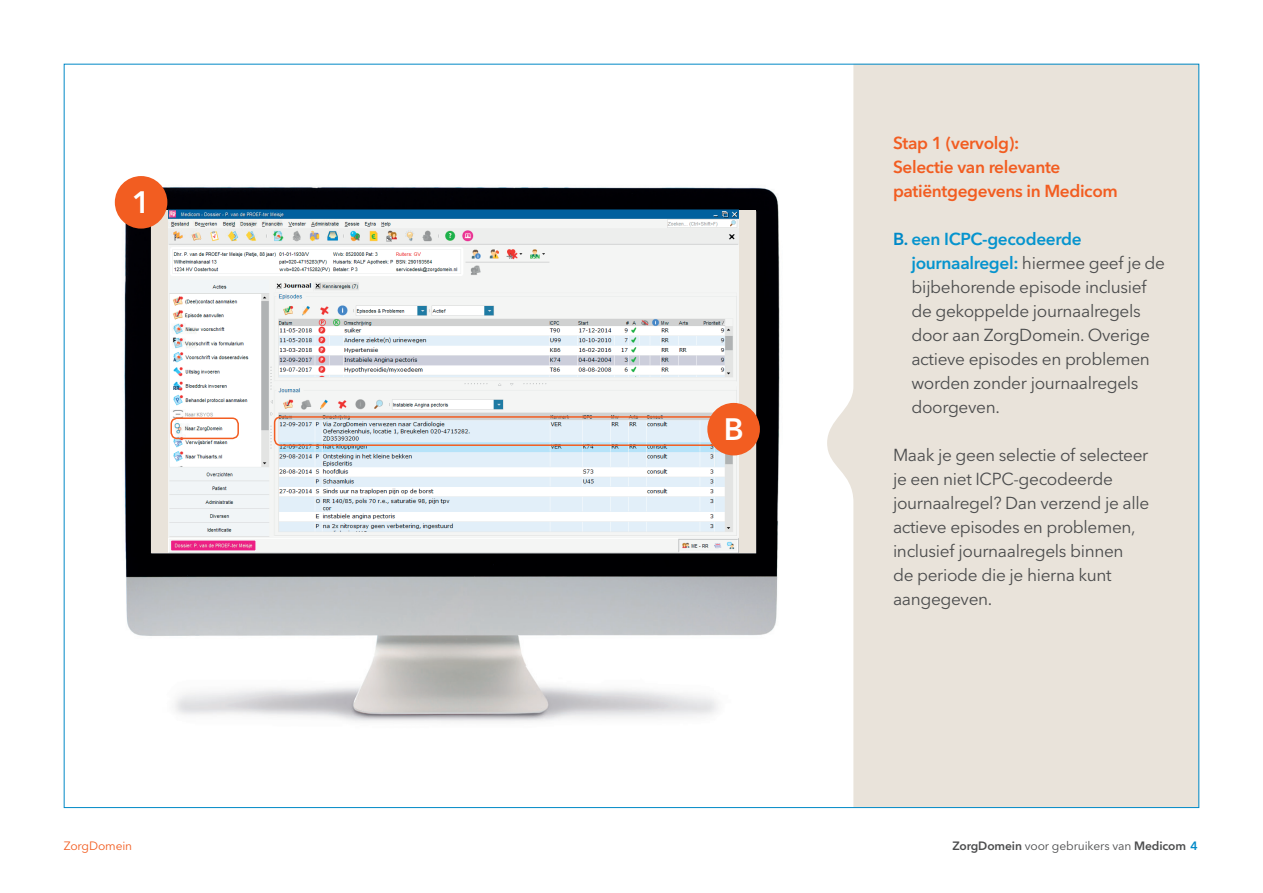
<style>
.page{position:relative;width:1263px;height:893px;background:#fff}
.page>*{position:absolute;margin:0;border:0;box-sizing:border-box;transform-origin:0 0}
.t1{font:600 30.75px "Avenir Next LT Pro";color:#fff}
.t2{font:17.25px/24px "Avenir Next LT Pro";letter-spacing:-.02em;color:#4b4c4d}
.t3{font:600 17.25px/24px "Avenir Next LT Pro";letter-spacing:-.02em;color:#f25d21}
.t4{font:600 12px "Avenir Next LT Pro";letter-spacing:-.01em;color:#4b4c4d}
.t5{font:12px "Avenir Next LT Pro";letter-spacing:-.01em;color:#f25d21}
.s1{font-weight:600;color:#0089c7}
.s2{font-weight:600;color:#0694ce}
.s3{font-weight:400}
.s4{color:#0089c7}
</style>
<div class="page">
<svg style="left:827px;top:66px;width:370px;height:740px;background:#eae4dc"></svg>
<img style="left:115px;top:178px;width:665px;height:544px">
<div style="left:151px;top:210px;width:605px;height:343px;background:#e9e3da"></div>
<img style="left:168px;top:210px;width:570px;height:343px">
<div style="left:170px;top:417px;width:69px;height:22px;border:2px solid #f25d21;border-radius:6px"></div>
<div style="left:115px;top:176px;width:52px;height:53px;background:#f25d21;border-radius:50%"></div>
<div style="left:274px;top:416px;width:454px;height:30px;border:2px solid #f25d21;border-radius:6px"></div>
<div style="left:707px;top:403px;width:53px;height:52px;background:#f25d21;border-radius:50%"></div>
<h1 class="t1" style="left:132px;top:184px;width:20px">1</h1>
<h1 class="t1" style="left:724px;top:411px;width:21px">B</h1>
<p class="t3" style="left:893px;top:131px;width:226px">Stap 1 (vervolg):<br>Selectie van relevante patiëntgegevens in Medicom</p>
<p class="t2" style="left:911px;top:227px;width:255px;text-indent:-18px"><span class="s1">B.</span> <span class="s2">een ICPC-gecodeerde journaalregel:</span> hiermee geef je de bĳbehorende episode inclusief de gekoppelde journaalregels door aan ZorgDomein. Overige actieve episodes en problemen worden zonder journaalregels doorgeven.</p>
<p class="t2" style="left:893px;top:443px;width:258px">Maak je geen selectie of selecteer je een niet ICPC-gecodeerde journaalregel? Dan verzend je alle actieve episodes en problemen, inclusief journaalregels binnen<br>de periode die je hierna kunt aangegeven.</p>
<p class="t5" style="left:64px;top:839px;width:70px">ZorgDomein</p>
<p class="t4" style="left:952px;top:839px;width:247px">ZorgDomein <span class="s3">voor gebruikers van</span> Medicom <span class="s4">4</span></p>
</div>
